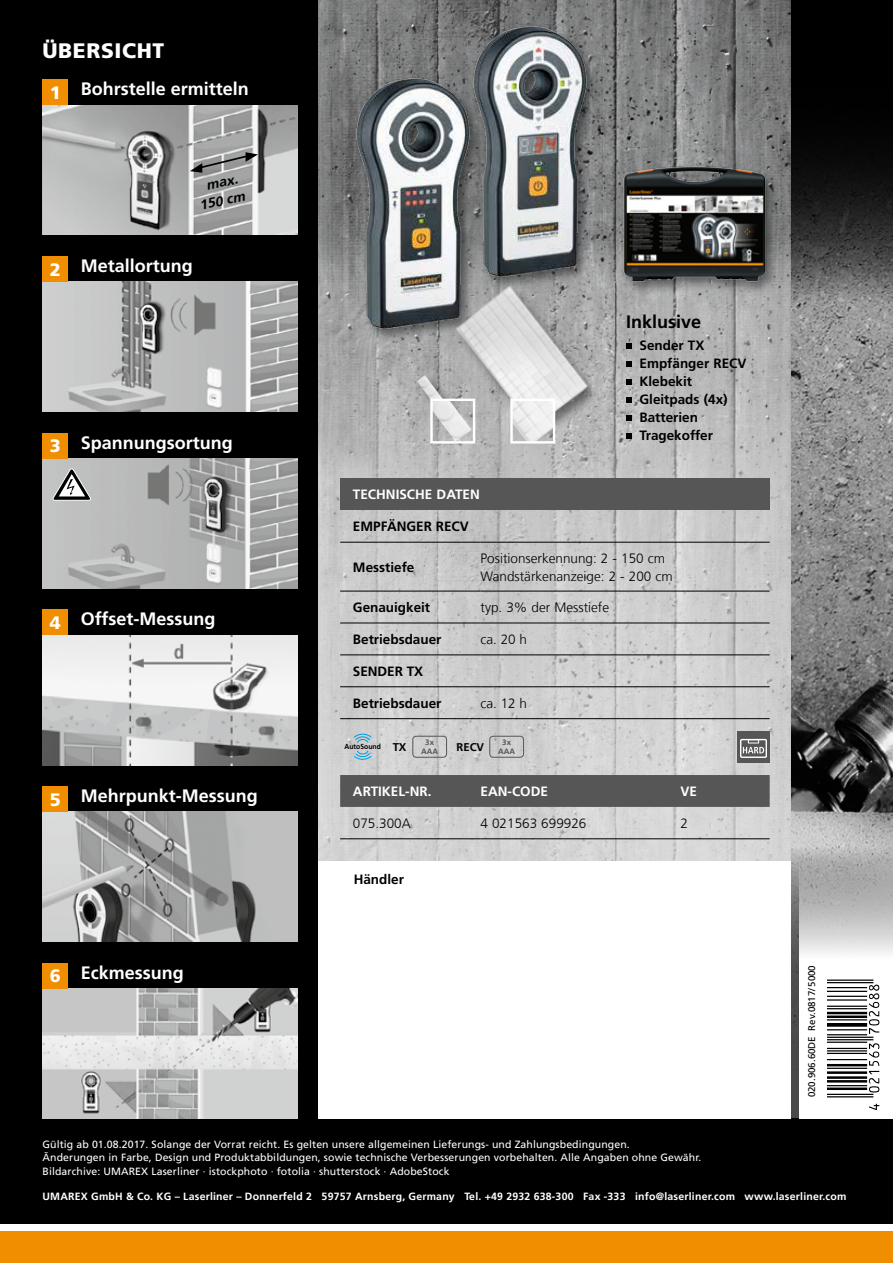
<style>
.page{position:relative;width:893px;height:1263px;background:#fff}
.page>*{position:absolute;margin:0;border:0;box-sizing:border-box;transform-origin:0 0}
.t1{font:900 21px "Frutiger LT Com";letter-spacing:.03em;color:#fff}
.t2{font:700 18px "Frutiger LT Com";color:#fff}
.t3{font:700 18px "Frutiger LT Com";color:#000}
.t4{font:900 18px "Frutiger LT Com";color:#fff}
.t5{font:700 13.5px/18px "Frutiger LT Com";color:#000}
.t6{font:300 13.5px/18px "Frutiger LT Com";color:#000}
.t7{font:700 13.5px "Frutiger LT Com";color:#fff}
.t8{font:italic 700 13.5px/18px "Frutiger LT Com";color:#000;text-align:center;scale:1.05 1}
.t9{font:700 11.25px "Frutiger LT Com";color:#000}
.t10{font:10.5px/13.5px "Frutiger LT Com";letter-spacing:.01em;color:#fff}
.t11{font:700 10.5px "Frutiger LT Com";letter-spacing:.02em;color:#fff}
.t12{font:9.75px "Frutiger LT Com";color:#000}
.t13{font:700 7.8px/9px "Frutiger LT Com";color:#565656;text-align:center}
.t14{font:700 7.2px "Frutiger LT Com";color:#000;scale:.94 1}
.s1{font-size:11.25px}
</style>
<div class="page">
<img style="left:791px;top:370px;width:102px;height:412px">
<svg style="left:791px;top:0;width:102px;height:370px;background:#323232"></svg>
<svg style="left:791px;top:782px;width:102px;height:336px;background:#7c7c7c"></svg>
<div style="left:0;top:1118px;width:893px;height:107px;background:#000"></div>
<div style="left:0;top:0;width:319px;height:1127px;background:#000"></div>
<img style="left:319px;top:478px;width:472px;height:382px">
<img style="left:43px;top:105px;width:255px;height:130px">
<img style="left:43px;top:282px;width:255px;height:130px">
<div style="left:43px;top:80px;width:25px;height:25px;background:#f18e00"></div>
<div style="left:43px;top:256px;width:25px;height:26px;background:#f18e00"></div>
<div style="left:413px;top:736px;width:34px;height:21px;border:1px solid #565656;border-radius:3px"></div>
<div style="left:490px;top:736px;width:34px;height:21px;border:1px solid #565656;border-radius:3px"></div>
<svg style="left:354px;top:734px;width:17px;height:10px"></svg>
<svg style="left:354px;top:750px;width:17px;height:10px"></svg>
<div style="left:737px;top:731px;width:33px;height:31px;background:#565656"></div>
<div style="left:740px;top:739px;width:27px;height:19px;border:1px solid #fff"></div>
<div style="left:748px;top:739px;width:11px;height:4px;border:1px solid #fff"></div>
<svg style="left:743px;top:747px;width:21px;height:6px"></svg>
<div style="left:0;top:1231px;width:893px;height:32px;background:#f18e00"></div>
<img style="left:43px;top:458px;width:255px;height:130px">
<div style="left:43px;top:433px;width:25px;height:25px;background:#f18e00"></div>
<img style="left:43px;top:635px;width:255px;height:130px">
<div style="left:43px;top:610px;width:25px;height:25px;background:#f18e00"></div>
<svg style="left:53px;top:468px;width:38px;height:33px"></svg>
<img style="left:43px;top:812px;width:255px;height:130px">
<div style="left:43px;top:786px;width:25px;height:26px;background:#f18e00"></div>
<img style="left:43px;top:988px;width:255px;height:130px">
<div style="left:43px;top:963px;width:25px;height:25px;background:#f18e00"></div>
<svg style="left:319px;top:0;width:472px;height:478px;background:#9d9d9e"></svg>
<img style="left:442px;top:4px;width:177px;height:297px">
<img style="left:325px;top:56px;width:177px;height:297px">
<div style="left:620px;top:164px;width:160px;height:132px;background:#000;opacity:.45"></div>
<img style="left:614px;top:159px;width:160px;height:133px">
<img style="left:443px;top:276px;width:160px;height:172px">
<div style="left:415px;top:373px;width:51px;height:58px;background:#000;opacity:.45"></div>
<img style="left:417px;top:375px;width:35px;height:42px">
<svg style="left:190px;top:149px;width:68px;height:27px;background:#9d9e9e"></svg>
<img style="left:513px;top:402px;width:39px;height:39px">
<div style="left:510px;top:399px;width:45px;height:45px;border:2px solid #fff"></div>
<img style="left:433px;top:402px;width:38px;height:39px">
<div style="left:430px;top:399px;width:45px;height:45px;border:2px solid #fff"></div>
<svg style="left:799px;top:860px;width:94px;height:258px"></svg>
<div style="left:340px;top:478px;width:430px;height:32px;background:#565656"></div>
<hr style="left:340px;top:542px;width:140px;height:1px;background:#000">
<hr style="left:480px;top:542px;width:290px;height:1px;background:#000">
<hr style="left:340px;top:591px;width:140px;height:1px;background:#000">
<hr style="left:480px;top:591px;width:290px;height:1px;background:#000">
<hr style="left:340px;top:623px;width:140px;height:1px;background:#000">
<hr style="left:480px;top:623px;width:290px;height:1px;background:#000">
<hr style="left:340px;top:655px;width:140px;height:1px;background:#000">
<hr style="left:480px;top:655px;width:290px;height:1px;background:#000">
<hr style="left:340px;top:686px;width:140px;height:1px;background:#000">
<hr style="left:480px;top:686px;width:290px;height:1px;background:#000">
<hr style="left:340px;top:718px;width:140px;height:1px;background:#000">
<hr style="left:480px;top:718px;width:290px;height:1px;background:#000">
<div style="left:340px;top:775px;width:430px;height:32px;background:#565656"></div>
<hr style="left:340px;top:838px;width:140px;height:1px;background:#000">
<hr style="left:480px;top:838px;width:200px;height:1px;background:#000">
<hr style="left:680px;top:838px;width:90px;height:1px;background:#000">
<svg style="left:626px;top:344px;width:5px;height:5px"></svg>
<svg style="left:626px;top:362px;width:5px;height:5px"></svg>
<svg style="left:626px;top:380px;width:5px;height:5px"></svg>
<svg style="left:626px;top:398px;width:5px;height:5px"></svg>
<svg style="left:626px;top:416px;width:5px;height:5px"></svg>
<svg style="left:626px;top:434px;width:5px;height:5px"></svg>
<svg style="left:869px;top:1104px;width:10px;height:6px"></svg>
<hr style="left:827px;top:1094px;width:46px;height:1px;background:#000">
<hr style="left:827px;top:1096px;width:46px;height:1px;background:#000">
<svg style="left:827px;top:1041px;width:52px;height:51px"></svg>
<hr style="left:827px;top:1037px;width:46px;height:1px;background:#000">
<hr style="left:827px;top:1039px;width:46px;height:1px;background:#000">
<svg style="left:827px;top:985px;width:52px;height:50px"></svg>
<hr style="left:827px;top:979px;width:46px;height:2px;background:#000">
<hr style="left:827px;top:982px;width:46px;height:1px;background:#000">
<h1 class="t1" style="left:43px;top:38px;width:123px">ÜBERSICHT</h1>
<h2 class="t4" style="left:50px;top:82px;width:13px">1</h2>
<h2 class="t2" style="left:81px;top:78px;width:170px">Bohrstelle ermitteln</h2>
<p class="t8" style="left:194px;top:179px;width:46px;rotate:-12deg">max.<br>150 cm</p>
<h2 class="t4" style="left:50px;top:259px;width:13px">2</h2>
<h2 class="t2" style="left:81px;top:255px;width:114px">Metallortung</h2>
<h2 class="t4" style="left:50px;top:435px;width:13px">3</h2>
<h2 class="t2" style="left:81px;top:432px;width:153px">Spannungsortung</h2>
<h2 class="t3" style="left:626px;top:311px;width:77px">Inklusive</h2>
<p class="t5" style="left:639px;top:337px;width:108px">Sender TX<br>Empfänger RECV<br>Klebekit<br>Gleitpads (4x)<br>Batterien<br>Tragekoffer</p>
<h2 class="t4" style="left:50px;top:612px;width:13px">4</h2>
<h2 class="t2" style="left:81px;top:608px;width:136px">Offset-Messung</h2>
<p class="t7" style="left:353px;top:487px;width:128px">TECHNISCHE DATEN</p>
<p class="t5" style="left:353px;top:518px;width:117px">EMPFÄNGER RECV</p>
<p class="t5" style="left:353px;top:558px;width:63px">Messtiefe</p>
<p class="t6" style="left:480px;top:549px;width:194px">Positionserkennung: 2 - 150 cm<br>Wandstärkenanzeige: 2 - 200 cm</p>
<p class="t5" style="left:353px;top:598px;width:79px">Genauigkeit</p>
<p class="t6" style="left:480px;top:598px;width:130px">typ. 3% der Messtiefe</p>
<p class="t5" style="left:353px;top:630px;width:90px">Betriebsdauer</p>
<p class="t6" style="left:480px;top:630px;width:48px">ca. 20 h</p>
<p class="t5" style="left:353px;top:662px;width:72px">SENDER TX</p>
<p class="t5" style="left:353px;top:694px;width:90px">Betriebsdauer</p>
<p class="t6" style="left:480px;top:694px;width:48px">ca. 12 h</p>
<p class="t13" style="left:421px;top:738px;width:19px">3x<br>AAA</p>
<p class="t13" style="left:498px;top:738px;width:19px">3x<br>AAA</p>
<p class="t14" style="left:344px;top:743px;width:68px">AutoSound <span class="s1">TX</span></p>
<p class="t9" style="left:457px;top:740px;width:29px">RECV</p>
<h2 class="t4" style="left:50px;top:789px;width:13px">5</h2>
<h2 class="t2" style="left:81px;top:785px;width:178px">Mehrpunkt-Messung</h2>
<p class="t7" style="left:353px;top:783px;width:80px">ARTIKEL-NR.</p>
<p class="t7" style="left:480px;top:783px;width:69px">EAN-CODE</p>
<p class="t7" style="left:680px;top:783px;width:18px">VE</p>
<p class="t6" style="left:353px;top:814px;width:59px">075.300A</p>
<p class="t6" style="left:480px;top:814px;width:107px">4 021563 699926</p>
<p class="t6" style="left:680px;top:814px;width:9px">2</p>
<p class="t5" style="left:354px;top:870px;width:52px">Händler</p>
<h2 class="t4" style="left:50px;top:965px;width:13px">6</h2>
<h2 class="t2" style="left:81px;top:962px;width:104px">Eckmessung</h2>
<p class="t12" style="left:806px;top:1097px;width:134px;rotate:-90deg">020.906.60DE Rev.0817/5000</p>
<p class="t10" style="left:43px;top:1137px;width:660px">Gültig ab 01.08.2017. Solange der Vorrat reicht. Es gelten unsere allgemeinen Lieferungs- und Zahlungsbedingungen.<br>Änderungen in Farbe, Design und Produktabbildungen, sowie technische Verbesserungen vorbehalten. Alle Angaben ohne Gewähr.<br>Bildarchive: UMAREX Laserliner · istockphoto · fotolia · shutterstock · AdobeStock</p>
<p class="t11" style="left:43px;top:1190px;width:805px">UMAREX GmbH &amp; Co. KG – Laserliner – Donnerfeld 2 59757 Arnsberg, Germany Tel. +49 2932 638-300 Fax -333 info@laserliner.com www.laserliner.com</p>
</div>
